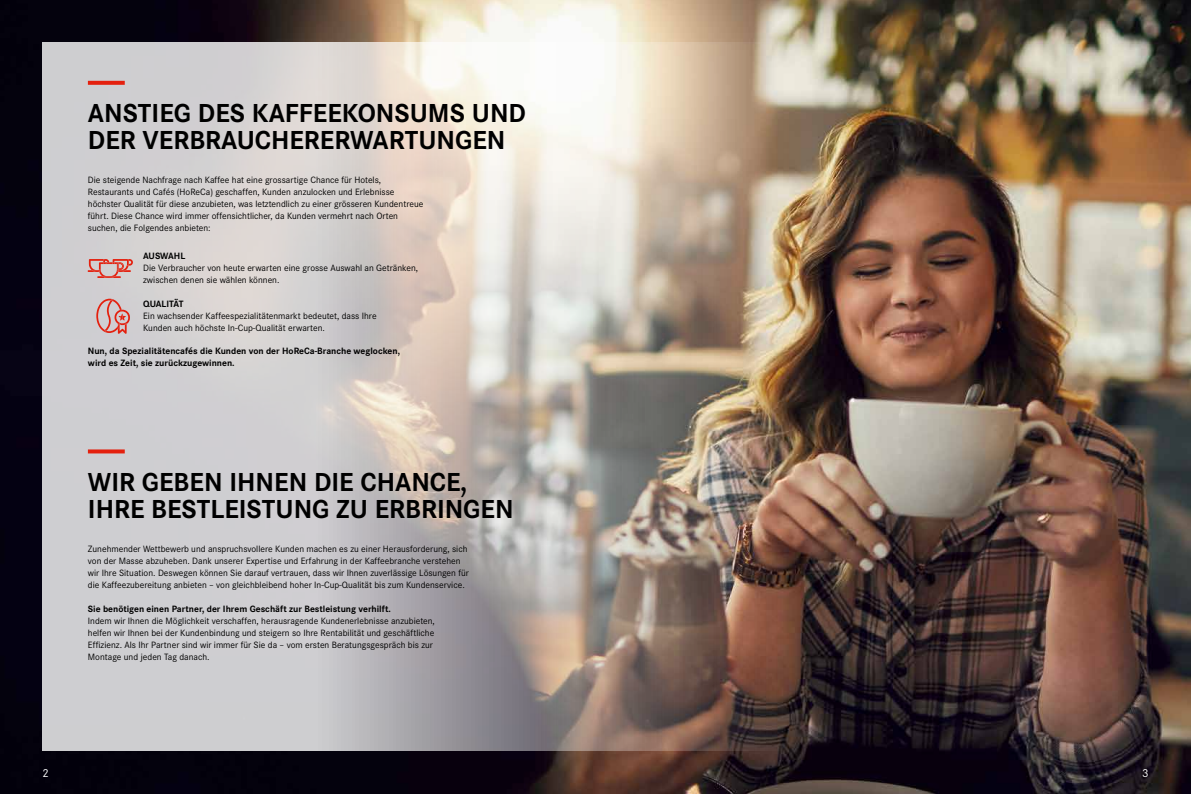
<style>
.page{position:relative;width:1191px;height:794px;background:#fff}
.page>*{position:absolute;margin:0;border:0;box-sizing:border-box;transform-origin:0 0}
.t1{font:700 27px/27px "Corporate S";color:#000}
.t2{font:12px "Corporate S";color:#fff}
.t3{font:9.5px/12px "Corporate S";color:#000}
.t4{font:700 9.5px/12px "Corporate S";color:#000}
</style>
<div class="page">
<img style="left:0;top:0;width:1191px;height:794px">
<img style="left:43px;top:43px;width:948px;height:708px">
<svg style="left:88px;top:81px;width:37px;height:4px"></svg>
<svg style="left:88px;top:449px;width:37px;height:4px"></svg>
<svg style="left:96px;top:299px;width:34px;height:35px"></svg>
<svg style="left:88px;top:259px;width:45px;height:19px"></svg>
<h1 class="t1" style="left:88px;top:97px;width:439px">ANSTIEG DES KAFFEEKONSUMS UND<br>DER VERBRAUCHERERWARTUNGEN</h1>
<p class="t3" style="left:88px;top:173px;width:337px">Die steigende Nachfrage nach Kaffee hat eine grossartige Chance für Hotels, Restaurants und Cafés (HoReCa) geschaffen, Kunden anzulocken und Erlebnisse höchster Qualität für diese anzubieten, was letztendlich zu einer grösseren Kundentreue führt. Diese Chance wird immer offensichtlicher, da Kunden vermehrt nach Orten suchen, die Folgendes anbieten:</p>
<p class="t4" style="left:143px;top:249px;width:44px">AUSWAHL</p>
<p class="t3" style="left:143px;top:261px;width:276px">Die Verbraucher von heute erwarten eine grosse Auswahl an Getränken, zwischen denen sie wählen können.</p>
<p class="t4" style="left:143px;top:297px;width:42px">QUALITÄT</p>
<p class="t3" style="left:143px;top:309px;width:235px">Ein wachsender Kaffeespezialitätenmarkt bedeutet, dass Ihre<br>Kunden auch höchste In-Cup-Qualität erwarten.</p>
<p class="t4" style="left:88px;top:344px;width:314px">Nun, da Spezialitätencafés die Kunden von der HoReCa-Branche weglocken, wird es Zeit, sie zurückzugewinnen.</p>
<h1 class="t1" style="left:88px;top:466px;width:427px">WIR GEBEN IHNEN DIE CHANCE,<br>IHRE BESTLEISTUNG ZU ERBRINGEN</h1>
<p class="t3" style="left:88px;top:542px;width:382px">Zunehmender Wettbewerb und anspruchsvollere Kunden machen es zu einer Herausforderung, sich von der Masse abzuheben. Dank unserer Expertise und Erfahrung in der Kaffeebranche verstehen wir Ihre Situation. Deswegen können Sie darauf vertrauen, dass wir Ihnen zuverlässige Lösungen für die Kaffeezubereitung anbieten – von gleichbleibend hoher In-Cup-Qualität bis zum Kundenservice.</p>
<p class="t4" style="left:88px;top:602px;width:304px">Sie benötigen einen Partner, der Ihrem Geschäft zur Bestleistung verhilft.</p>
<p class="t3" style="left:88px;top:614px;width:348px">Indem wir Ihnen die Möglichkeit verschaffen, herausragende Kundenerlebnisse anzubieten, helfen wir Ihnen bei der Kundenbindung und steigern so Ihre Rentabilität und geschäftliche Effizienz. Als Ihr Partner sind wir immer für Sie da – vom ersten Beratungsgespräch bis zur Montage und jeden Tag danach.</p>
<p class="t2" style="left:43px;top:764px;width:8px">2</p>
<p class="t2" style="left:1142px;top:764px;width:8px">3</p>
</div>
